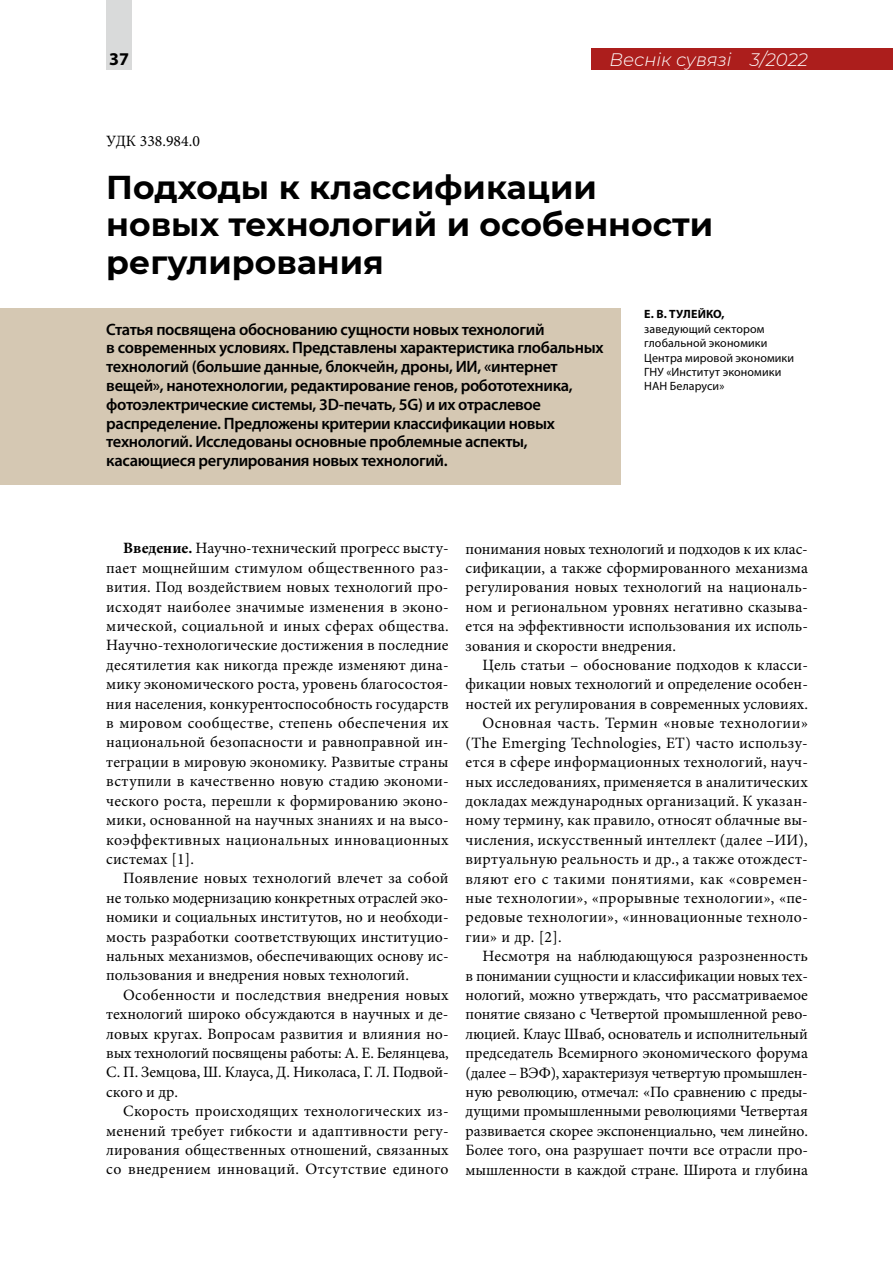
<style>
.page{position:relative;width:893px;height:1263px;background:#fff}
.page>*{position:absolute;margin:0;border:0;box-sizing:border-box;transform-origin:0 0}
.t1{font:700 33px/37.7px "Montserrat";color:#000}
.t2{font:italic 300 18px "Montserrat";color:#fff}
.t3{font:700 18px "Myriad Pro";color:#000}
.t4{font:600 16.5px/18.8px "Myriad Pro";letter-spacing:-.02em;color:#000}
.t5{font:15.75px/19.4px "Minion Pro";letter-spacing:.005em;color:#000;text-align:justify}
.t6{font:15.75px "Minion Pro";letter-spacing:-.015em;color:#000}
.t7{font:15.75px "Minion Pro";letter-spacing:.025em;color:#000}
.t8{font:15.75px "Minion Pro";letter-spacing:.03em;color:#000}
.t9{font:12px/14.4px "Myriad Pro";letter-spacing:.01em;color:#000}
.t10{font:700 12px "Myriad Pro";letter-spacing:.01em;color:#000}
.s1{font-weight:700}
</style>
<div class="page">
<div style="left:0;top:308px;width:621px;height:177px;background:#d5c8b3"></div>
<div style="left:591px;top:48px;width:302px;height:22px;background:#ac1e1c"></div>
<div style="left:106px;top:0;width:26px;height:70px;background:#d9dada"></div>
<p class="t3" style="left:109px;top:48px;width:21px">37</p>
<p class="t2" style="left:609px;top:47px;width:200px">Веснiк сувязi 3/2022</p>
<p class="t5" style="left:106px;top:131px;width:95px">УДК 338.984.0</p>
<h1 class="t1" style="left:106px;top:167px;width:608px">Подходы к классификации новых технологий и особенности регулирования</h1>
<p class="t10" style="left:644px;top:307px;width:82px">Е. В. ТУЛЕЙКО,</p>
<p class="t9" style="left:644px;top:321px;width:151px">заведующий сектором глобальной экономики<br>Центра мировой экономики<br>ГНУ «Институт экономики<br>НАН Беларуси»</p>
<p class="t4" style="left:106px;top:319px;width:499px">Статья посвящена обоснованию сущности новых технологий<br>в современных условиях. Представлены характеристика глобальных технологий (большие данные, блокчейн, дроны, ИИ, «интернет вещей», нанотехнологии, редактирование генов, робототехника, фотоэлектрические системы, 3D-печать, 5G) и их отраслевое распределение. Предложены критерии классификации новых технологий. Исследованы основные проблемные аспекты, касающиеся регулирования новых технологий.</p>
<p class="t5" style="left:106px;top:539px;width:344px;text-indent:17px"><span class="s1">Введение.</span> Научно-технический прогресс высту&shy;пает мощнейшим стимулом общественного раз&shy;вития. Под воздействием новых технологий про&shy;исходят наиболее значимые изменения в эконо&shy;мической, социальной и иных сферах общества.<br>Научно-технологические достижения в последние десятилетия как никогда прежде изменяют дина&shy;мику экономического роста, уровень благосостоя&shy;ния населения, конкурентоспособность государств в мировом сообществе, степень обеспечения их национальной безопасности и равноправной ин&shy;теграции в мировую экономику. Развитые страны вступили в качественно новую стадию экономи&shy;ческого роста, перешли к формированию эконо&shy;мики, основанной на научных знаниях и на высо&shy;коэффективных национальных инновационных системах [1].</p>
<p class="t5" style="left:106px;top:869px;width:344px;text-indent:17px">Появление новых технологий влечет за собой не только модернизацию конкретных отраслей эко&shy;номики и социальных институтов, но и необходи&shy;мость разработки соответствующих институцио&shy;нальных механизмов, обеспечивающих основу ис&shy;пользования и внедрения новых технологий.</p>
<p class="t5" style="left:106px;top:985px;width:344px;text-indent:17px">Особенности и последствия внедрения новых технологий широко обсуждаются в научных и де&shy;ловых кругах. Вопросам развития и влияния но&shy;вых технологий посвящены работы: А. Е. Белянцева, С. П. Земцова, Ш. Клауса, Д. Николаса, Г. Л. Подвой&shy;ского и др.</p>
<p class="t5" style="left:106px;top:1101px;width:344px;text-indent:17px">Скорость происходящих технологических из&shy;менений требует гибкости и адаптивности регу&shy;лирования общественных отношений, связанных со внедрением инноваций. Отсутствие единого</p>
<p class="t5" style="left:466px;top:539px;width:344px">понимания новых технологий и подходов к их клас&shy;сификации, а также сформированного механизма регулирования новых технологий на националь&shy;ном и региональном уровнях негативно сказыва&shy;ется на эффективности использования их исполь&shy;зования и скорости внедрения.</p>
<p class="t5" style="left:483px;top:655px;width:327px">Цель статьи – обоснование подходов к класси-</p>
<p class="t5" style="left:466px;top:675px;width:344px">фикации новых технологий и определение особен-</p>
<p class="t5" style="left:466px;top:694px;width:344px">ностей их регулирования в современных условиях.</p>
<p class="t8" style="left:483px;top:713px;width:327px">Основная часть. Термин «новые технологии»</p>
<p class="t5" style="left:466px;top:733px;width:344px">(The Emerging Technologies, ET) часто использу-</p>
<p class="t5" style="left:466px;top:752px;width:344px">ется в сфере информационных технологий, науч-</p>
<p class="t5" style="left:466px;top:772px;width:344px">ных исследованиях, применяется в аналитических</p>
<p class="t5" style="left:466px;top:791px;width:344px">докладах международных организаций. К указан-</p>
<p class="t5" style="left:466px;top:811px;width:344px">ному термину, как правило, относят облачные вы-</p>
<p class="t5" style="left:466px;top:830px;width:344px">числения, искусственный интеллект (далее –ИИ),</p>
<p class="t5" style="left:466px;top:849px;width:344px">виртуальную реальность и др., а также отождест-</p>
<p class="t7" style="left:466px;top:868px;width:344px">вляют его с такими понятиями, как «современ-</p>
<p class="t5" style="left:466px;top:888px;width:344px">ные технологии», «прорывные технологии», «пе-</p>
<p class="t5" style="left:466px;top:908px;width:344px">редовые технологии», «инновационные техноло-</p>
<p class="t5" style="left:466px;top:927px;width:98px">гии» и др. [2].</p>
<p class="t5" style="left:483px;top:946px;width:327px">Несмотря на наблюдающуюся разрозненность</p>
<p class="t6" style="left:466px;top:965px;width:344px">в понимании сущности и классификации новых тех-</p>
<p class="t5" style="left:466px;top:985px;width:344px">нологий, можно утверждать, что рассматриваемое</p>
<p class="t5" style="left:466px;top:1005px;width:344px">понятие связано с Четвертой промышленной рево-</p>
<p class="t5" style="left:466px;top:1024px;width:344px">люцией. Клаус Шваб, основатель и исполнительный</p>
<p class="t5" style="left:466px;top:1043px;width:344px">председатель Всемирного экономического форума</p>
<p class="t6" style="left:466px;top:1062px;width:344px">(далее – ВЭФ), характеризуя четвертую промышлен-</p>
<p class="t5" style="left:466px;top:1082px;width:344px">ную революцию, отмечал: «По сравнению с преды-</p>
<p class="t5" style="left:466px;top:1102px;width:344px">дущими промышленными революциями Четвертая</p>
<p class="t5" style="left:466px;top:1121px;width:344px">развивается скорее экспоненциально, чем линейно.</p>
<p class="t5" style="left:466px;top:1140px;width:344px">Более того, она разрушает почти все отрасли про-</p>
<p class="t5" style="left:466px;top:1160px;width:344px">мышленности в каждой стране. Широта и глубина</p>
</div>
